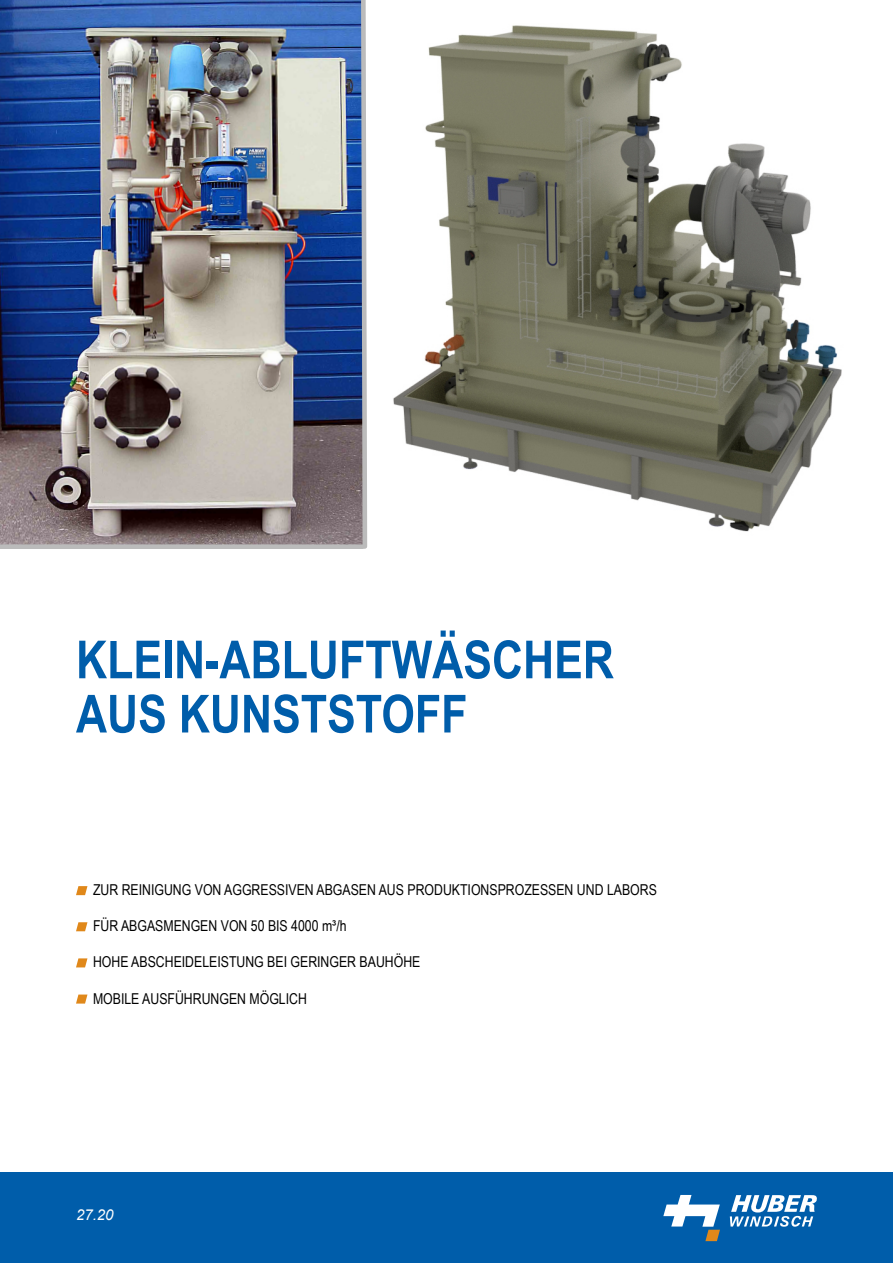
<style>
.page{position:relative;width:893px;height:1263px;background:#fff}
.page>*{position:absolute;margin:0;border:0;box-sizing:border-box;transform-origin:0 0}
.t1{font:700 52.5px/54.2px "Arial Narrow";color:#005daa}
.t2{font:15px "Arial Narrow";color:#000}
.t3{font:italic 15px "Arial";color:#fff}
</style>
<div class="page">
<img style="left:0;top:0;width:842px;height:544px">
<div style="left:0;top:1172px;width:893px;height:91px;background:#005daa"></div>
<svg style="left:730px;top:1195px;width:87px;height:32px"></svg>
<svg style="left:663px;top:1195px;width:57px;height:46px"></svg>
<svg style="left:76px;top:958px;width:11px;height:9px"></svg>
<svg style="left:76px;top:922px;width:11px;height:9px"></svg>
<svg style="left:76px;top:886px;width:11px;height:9px"></svg>
<svg style="left:76px;top:994px;width:11px;height:9px"></svg>
<svg style="left:359px;top:0;width:10px;height:549px"></svg>
<div style="left:0;top:544px;width:363px;height:5px;background:#bbb"></div>
<h1 class="t1" style="left:76px;top:638px;width:539px">KLEIN-ABLUFTWÄSCHER<br>AUS KUNSTSTOFF</h1>
<p class="t2" style="left:93px;top:884px;width:565px">ZUR REINIGUNG VON AGGRESSIVEN ABGASEN AUS PRODUKTIONSPROZESSEN UND LABORS</p>
<p class="t2" style="left:93px;top:920px;width:255px">FÜR ABGASMENGEN VON 50 BIS 4000 m³/h</p>
<p class="t2" style="left:93px;top:956px;width:329px">HOHE ABSCHEIDELEISTUNG BEI GERINGER BAUHÖHE</p>
<p class="t2" style="left:93px;top:993px;width:215px">MOBILE AUSFÜHRUNGEN MÖGLICH</p>
<p class="t3" style="left:76px;top:1209px;width:39px">27.20</p>
</div>
